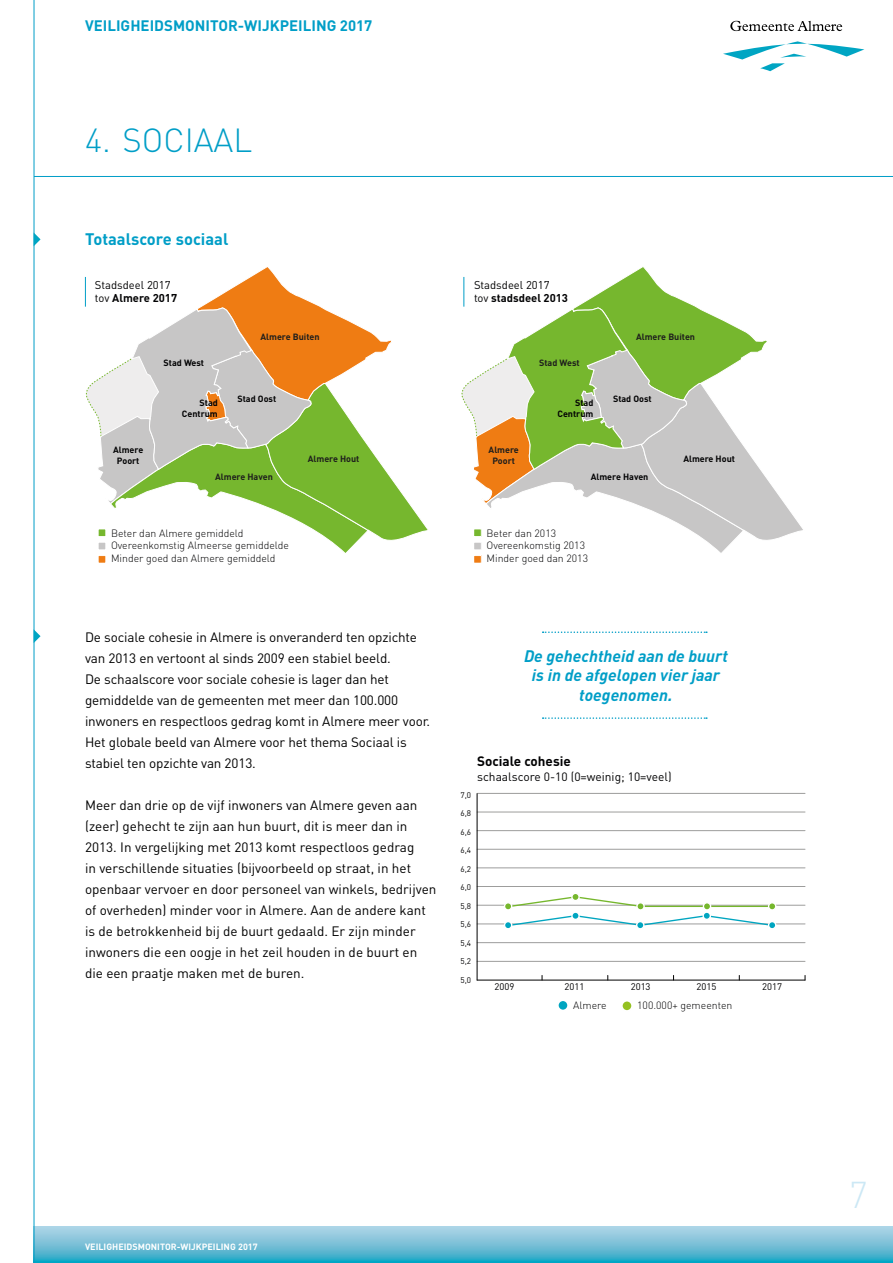
<style>
.page{position:relative;width:893px;height:1263px;background:#fff}
.page>*{position:absolute;margin:0;border:0;box-sizing:border-box;transform-origin:0 0}
.t1{font:300 36.9px "DIN";color:#cce8f5}
.t2{font:300 33px "DIN";color:#009ec7}
.t3{font:italic 700 16.5px/19.5px "DIN";color:#009ec7;text-align:center}
.t4{font:700 16.5px "DIN";color:#009ec7}
.t5{font:700 15px "DIN";color:#009ec7}
.t6{font:13.5px/21px "DIN";color:#000}
.t7{font:700 13.5px "DIN";color:#020203}
.t8{font:12px "DIN";color:#020203}
.t9{font:11.25px/13.5px "DIN";color:#020203}
.t10{font:300 10.5px "DIN";color:#020203}
.t11{font:9.45px "DIN";color:#020203}
.t12{font:700 9px/10.8px "DIN";color:#020203;text-align:right}
.t13{font:700 9px/10.8px "DIN";color:#1e1e1c;text-align:center}
.t14{font:700 9px "DIN";color:#fff}
.t15{font:8.1px "DIN";color:#020203}
.s1{font-weight:700}
</style>
<div class="page">
<svg style="left:35px;top:1227px;width:858px;height:36px;background:#6cbed6"></svg>
<hr style="left:34px;top:0;width:1px;height:1263px;background:#009ec7">
<hr style="left:34px;top:176px;width:859px;height:1px;background:#009ec7">
<svg style="left:730px;top:21px;width:112px;height:10px"></svg>
<svg style="left:723px;top:41px;width:141px;height:30px"></svg>
<svg style="left:85px;top:267px;width:343px;height:286px"></svg>
<svg style="left:461px;top:267px;width:342px;height:286px"></svg>
<div style="left:98px;top:555px;width:8px;height:8px;background:#ef7c13"></div>
<div style="left:98px;top:555px;width:8px;height:9px;border:1px solid #fff"></div>
<div style="left:98px;top:542px;width:8px;height:8px;background:#c7c6c6"></div>
<div style="left:98px;top:542px;width:8px;height:8px;border:1px solid #fff"></div>
<div style="left:98px;top:529px;width:8px;height:7px;background:#76b72e"></div>
<div style="left:98px;top:528px;width:8px;height:9px;border:1px solid #fff"></div>
<div style="left:474px;top:555px;width:7px;height:8px;background:#ef7c13"></div>
<div style="left:473px;top:555px;width:9px;height:9px;border:1px solid #fff"></div>
<div style="left:474px;top:542px;width:7px;height:8px;background:#c7c6c6"></div>
<div style="left:473px;top:542px;width:9px;height:8px;border:1px solid #fff"></div>
<div style="left:474px;top:529px;width:7px;height:7px;background:#76b72e"></div>
<div style="left:473px;top:528px;width:9px;height:9px;border:1px solid #fff"></div>
<svg style="left:34px;top:232px;width:7px;height:14px"></svg>
<hr style="left:85px;top:277px;width:1px;height:30px;background:#009ec7">
<hr style="left:463px;top:277px;width:1px;height:30px;background:#009ec7">
<hr style="left:477px;top:961px;width:328px;height:1px;background:#9d9d9c">
<hr style="left:477px;top:942px;width:328px;height:1px;background:#9d9d9c">
<hr style="left:477px;top:924px;width:328px;height:1px;background:#9d9d9c">
<hr style="left:477px;top:905px;width:328px;height:1px;background:#9d9d9c">
<hr style="left:477px;top:868px;width:328px;height:1px;background:#9d9d9c">
<hr style="left:477px;top:886px;width:328px;height:1px;background:#9d9d9c">
<hr style="left:477px;top:849px;width:328px;height:1px;background:#9d9d9c">
<hr style="left:477px;top:830px;width:328px;height:1px;background:#9d9d9c">
<hr style="left:477px;top:812px;width:328px;height:1px;background:#9d9d9c">
<div style="left:558px;top:1000px;width:10px;height:11px;background:#00a5c0;border-radius:50%"></div>
<div style="left:557px;top:999px;width:12px;height:13px;border:2px solid #fff;border-radius:50%"></div>
<div style="left:622px;top:1000px;width:10px;height:11px;background:#95c122;border-radius:50%"></div>
<div style="left:621px;top:999px;width:12px;height:13px;border:2px solid #fff;border-radius:50%"></div>
<hr style="left:477px;top:793px;width:328px;height:1px;background:#9d9d9c">
<hr style="left:477px;top:980px;width:328px;height:1px;background:#000">
<hr style="left:477px;top:794px;width:1px;height:186px;background:#000">
<svg style="left:512px;top:897px;width:124px;height:10px"></svg>
<hr style="left:641px;top:906px;width:65px;height:1px;background:#76b72d">
<hr style="left:706px;top:906px;width:65px;height:1px;background:#76b72d">
<svg style="left:512px;top:915px;width:256px;height:11px"></svg>
<div style="left:504px;top:903px;width:8px;height:7px;background:#76b72d;border-radius:50%"></div>
<div style="left:504px;top:902px;width:8px;height:8px;border:1px solid #fff;border-radius:50%"></div>
<div style="left:769px;top:921px;width:7px;height:8px;background:#00a5c0;border-radius:50%"></div>
<div style="left:768px;top:921px;width:8px;height:8px;border:1px solid #fff;border-radius:50%"></div>
<div style="left:637px;top:921px;width:7px;height:8px;background:#00a5c0;border-radius:50%"></div>
<div style="left:636px;top:921px;width:8px;height:8px;border:1px solid #fff;border-radius:50%"></div>
<div style="left:769px;top:903px;width:7px;height:7px;background:#76b72d;border-radius:50%"></div>
<div style="left:768px;top:902px;width:8px;height:8px;border:1px solid #fff;border-radius:50%"></div>
<div style="left:703px;top:903px;width:8px;height:7px;background:#76b72d;border-radius:50%"></div>
<div style="left:703px;top:902px;width:8px;height:8px;border:1px solid #fff;border-radius:50%"></div>
<div style="left:637px;top:903px;width:7px;height:7px;background:#76b72d;border-radius:50%"></div>
<div style="left:636px;top:902px;width:9px;height:8px;border:1px solid #fff;border-radius:50%"></div>
<div style="left:504px;top:921px;width:8px;height:8px;background:#00a5c0;border-radius:50%"></div>
<div style="left:504px;top:921px;width:8px;height:8px;border:1px solid #fff;border-radius:50%"></div>
<svg style="left:572px;top:893px;width:7px;height:7px"></svg>
<div style="left:571px;top:893px;width:9px;height:8px;border:1px solid #fff;border-radius:50%"></div>
<svg style="left:572px;top:912px;width:7px;height:7px"></svg>
<div style="left:571px;top:911px;width:9px;height:9px;border:1px solid #fff;border-radius:50%"></div>
<svg style="left:703px;top:912px;width:7px;height:7px"></svg>
<div style="left:702px;top:911px;width:9px;height:9px;border:1px solid #fff;border-radius:50%"></div>
<svg style="left:543px;top:631px;width:164px;height:2px"></svg>
<svg style="left:543px;top:717px;width:164px;height:2px"></svg>
<svg style="left:34px;top:629px;width:7px;height:14px"></svg>
<p class="t5" style="left:85px;top:16px;width:289px">VEILIGHEIDSMONITOR-WIJKPEILING 2017</p>
<h2 class="t2" style="left:85px;top:120px;width:169px">4. SOCIAAL</h2>
<p class="t4" style="left:85px;top:228px;width:145px">Totaalscore sociaal</p>
<p class="t9" style="left:95px;top:278px;width:84px">Stadsdeel 2017 tov <span class="s1">Almere 2017</span></p>
<p class="t9" style="left:474px;top:278px;width:96px">Stadsdeel 2017<br>tov <span class="s1">stadsdeel 2013</span></p>
<p class="t12" style="left:113px;top:444px;width:32px;text-align:center">Almere<br>Poort</p>
<p class="t12" style="left:164px;top:357px;width:42px">Stad West</p>
<p class="t12" style="left:182px;top:397px;width:37px">Stad<br>Centrum</p>
<p class="t13" style="left:260px;top:331px;width:61px">Almere Buiten</p>
<p class="t12" style="left:237px;top:393px;width:40px">Stad Oost</p>
<p class="t13" style="left:308px;top:453px;width:53px">Almere Hout</p>
<p class="t13" style="left:489px;top:444px;width:32px">Almere<br>Poort</p>
<p class="t13" style="left:539px;top:357px;width:42px">Stad West</p>
<p class="t12" style="left:557px;top:397px;width:37px">Stad<br>Centrum</p>
<p class="t13" style="left:636px;top:331px;width:61px">Almere Buiten</p>
<p class="t12" style="left:613px;top:393px;width:40px">Stad Oost</p>
<p class="t12" style="left:683px;top:453px;width:53px">Almere Hout</p>
<p class="t13" style="left:215px;top:471px;width:59px">Almere Haven</p>
<p class="t12" style="left:591px;top:471px;width:59px">Almere Haven</p>
<p class="t10" style="left:111px;top:526px;width:134px">Beter dan Almere gemiddeld</p>
<p class="t10" style="left:487px;top:526px;width:71px">Beter dan 2013</p>
<p class="t10" style="left:111px;top:539px;width:179px">Overeenkomstig Almeerse gemiddelde</p>
<p class="t10" style="left:487px;top:539px;width:100px">Overeenkomstig 2013</p>
<p class="t10" style="left:111px;top:552px;width:166px">Minder goed dan Almere gemiddeld</p>
<p class="t10" style="left:487px;top:552px;width:103px">Minder goed dan 2013</p>
<p class="t6" style="left:85px;top:626px;width:347px">De sociale cohesie in Almere is onveranderd ten opzichte van 2013 en vertoont al sinds 2009 een stabiel beeld.<br>De schaalscore voor sociale cohesie is lager dan het gemiddelde van de gemeenten met meer dan 100.000 inwoners en respectloos gedrag komt in Almere meer voor.<br>Het globale beeld van Almere voor het thema Sociaal is stabiel ten opzichte van 2013.</p>
<p class="t6" style="left:85px;top:794px;width:353px">Meer dan drie op de vijf inwoners van Almere geven aan (zeer) gehecht te zijn aan hun buurt, dit is meer dan in 2013. In vergelijking met 2013 komt respectloos gedrag<br>in verschillende situaties (bijvoorbeeld op straat, in het openbaar vervoer en door personeel van winkels, bedrijven of overheden) minder voor in Almere. Aan de andere kant is de betrokkenheid bij de buurt gedaald. Er zijn minder inwoners die een oogje in het zeil houden in de buurt en die een praatje maken met de buren.</p>
<p class="t3" style="left:524px;top:646px;width:205px">De gehechtheid aan de buurt is in de afgelopen vier jaar toegenomen.</p>
<p class="t7" style="left:477px;top:752px;width:95px">Sociale cohesie</p>
<p class="t8" style="left:477px;top:769px;width:196px">schaalscore 0-10 (0=weinig; 10=veel)</p>
<p class="t15" style="left:460px;top:790px;width:12px">7,0</p>
<p class="t15" style="left:460px;top:808px;width:12px">6,8</p>
<p class="t15" style="left:460px;top:827px;width:12px">6,6</p>
<p class="t15" style="left:460px;top:845px;width:12px">6,4</p>
<p class="t15" style="left:460px;top:864px;width:12px">6,2</p>
<p class="t15" style="left:460px;top:882px;width:12px">6,0</p>
<p class="t15" style="left:460px;top:901px;width:12px">5,8</p>
<p class="t15" style="left:460px;top:919px;width:12px">5,6</p>
<p class="t15" style="left:460px;top:938px;width:12px">5,4</p>
<p class="t15" style="left:460px;top:956px;width:12px">5,2</p>
<p class="t15" style="left:460px;top:975px;width:12px">5,0</p>
<p class="t11" style="left:494px;top:981px;width:21px">2009</p>
<p class="t11" style="left:565px;top:981px;width:21px">2011</p>
<p class="t11" style="left:631px;top:981px;width:21px">2013</p>
<p class="t11" style="left:696px;top:981px;width:21px">2015</p>
<p class="t11" style="left:762px;top:981px;width:21px">2017</p>
<p class="t10" style="left:573px;top:999px;width:35px">Almere</p>
<p class="t10" style="left:637px;top:999px;width:97px">100.000+ gemeenten</p>
<p class="t14" style="left:85px;top:1240px;width:174px">VEILIGHEIDSMONITOR-WIJKPEILING 2017</p>
<h1 class="t1" style="left:849px;top:1172px;width:20px">7</h1>
</div>
